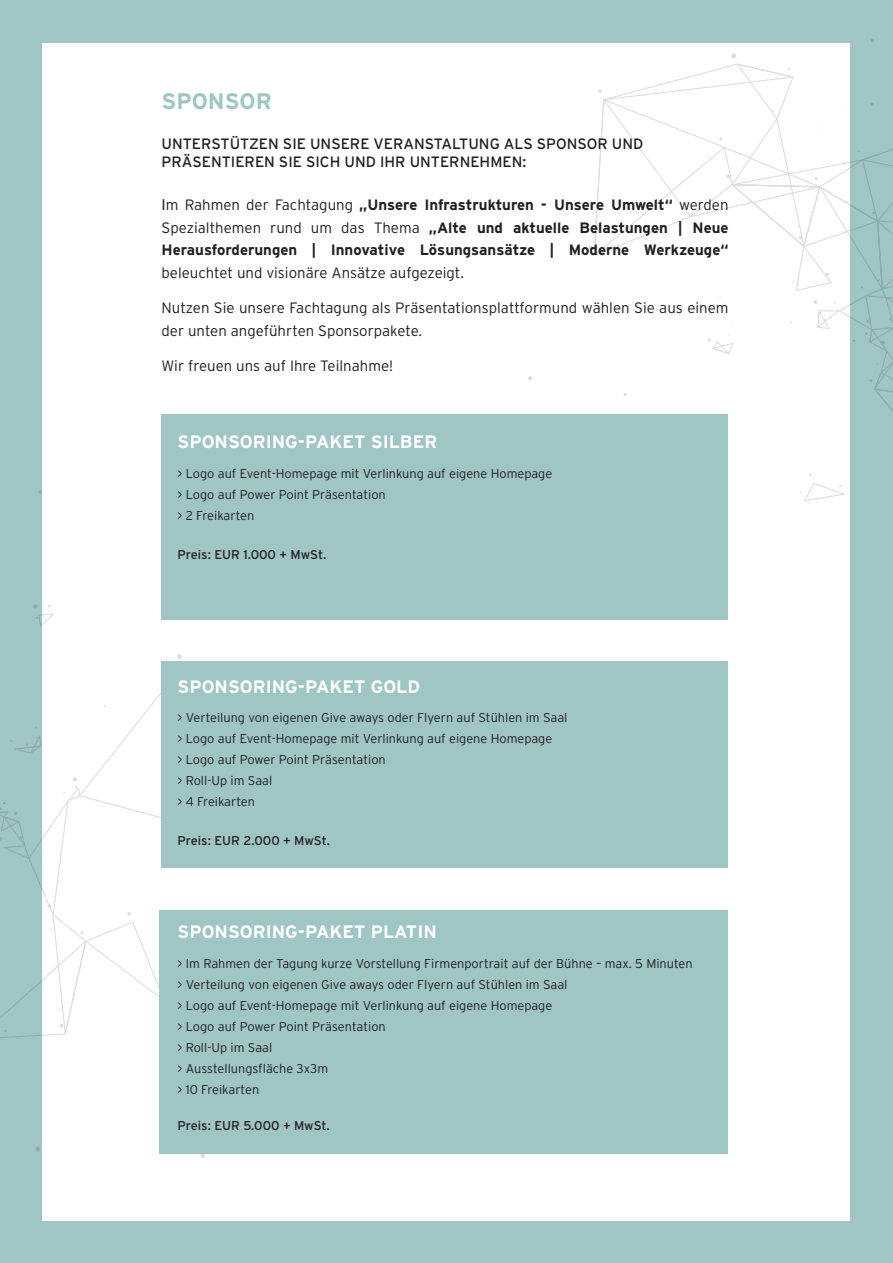
<style>
.page{position:relative;width:893px;height:1263px;background:#9fc5c5}
.page>*{position:absolute;margin:0;border:0;box-sizing:border-box;transform-origin:0 0}
.t1{font:700 22.5px "Interstate";color:#9fc5c5}
.t2{font:700 18px "Interstate";color:#fff}
.t3{font:700 15px/22.5px "Interstate";color:#231f20;text-align:justify}
.t4{font:300 15px/22.5px "Interstate";color:#231f20}
.t5{font:15px/18px "Interstate";color:#231f20}
.t6{font:300 12.75px/21px "Interstate";color:#231f20}
.t7{font:12.75px "Interstate";color:#231f20}
.s1{font-family:"Arial";font-weight:400}
.s2{font-weight:300}
</style>
<div class="page">
<div style="left:43px;top:43px;width:807px;height:1177px;background:#fff"></div>
<svg style="left:528px;top:376px;width:4px;height:5px"></svg>
<svg style="left:731px;top:53px;width:5px;height:5px"></svg>
<svg style="left:800px;top:483px;width:44px;height:18px"></svg>
<svg style="left:589px;top:64px;width:304px;height:377px"></svg>
<svg style="left:200px;top:1153px;width:5px;height:5px"></svg>
<svg style="left:36px;top:1147px;width:4px;height:4px"></svg>
<svg style="left:38px;top:490px;width:4px;height:4px"></svg>
<svg style="left:33px;top:604px;width:21px;height:23px"></svg>
<svg style="left:0;top:654px;width:261px;height:385px"></svg>
<div style="left:161px;top:415px;width:566px;height:205px;background:#9fc5c5"></div>
<div style="left:161px;top:661px;width:566px;height:206px;background:#9fc5c5"></div>
<div style="left:159px;top:910px;width:568px;height:243px;background:#9fc5c5"></div>
<p class="t1" style="left:162px;top:89px;width:112px">SPONSOR</p>
<p class="t5" style="left:162px;top:134px;width:483px">UNTERSTÜTZEN SIE UNSERE VERANSTALTUNG ALS SPONSOR UND<br>PRÄSENTIEREN SIE SICH UND IHR UNTERNEHMEN:</p>
<p class="t3" style="left:162px;top:194px;width:568px"><span class="s1">I</span><span class="s2">m Rahmen der Fachtagung</span> „Unsere Infrastrukturen - Unsere Umwelt“ <span class="s2">werden Spezialthemen rund um das Thema</span> „Alte und aktuelle Belastungen | Neue Herausforderungen | Innovative Lösungsansätze | Moderne Werkzeuge“ <span class="s2">beleuchtet und visionäre Ansätze aufgezeigt.</span></p>
<p class="t4" style="left:162px;top:297px;width:568px">Nutzen Sie unsere Fachtagung als Präsentationsplattformund wählen Sie aus einem der unten angeführten Sponsorpakete.</p>
<p class="t4" style="left:162px;top:354px;width:233px">Wir freuen uns auf Ihre Teilnahme!</p>
<p class="t2" style="left:178px;top:432px;width:261px">SPONSORING-PAKET SILBER</p>
<p class="t6" style="left:178px;top:463px;width:376px">&gt; Logo auf Event-Homepage mit Verlinkung auf eigene Homepage</p>
<p class="t6" style="left:178px;top:484px;width:210px">&gt; Logo auf Power Point Präsentation</p>
<p class="t6" style="left:178px;top:505px;width:78px">&gt; 2 Freikarten</p>
<p class="t7" style="left:178px;top:548px;width:150px">Preis: EUR 1.000 + MwSt.</p>
<p class="t2" style="left:178px;top:676px;width:244px">SPONSORING-PAKET GOLD</p>
<p class="t6" style="left:178px;top:707px;width:391px">&gt; Verteilung von eigenen Give aways oder Flyern auf Stühlen im Saal &gt; Logo auf Event-Homepage mit Verlinkung auf eigene Homepage</p>
<p class="t6" style="left:178px;top:749px;width:210px">&gt; Logo auf Power Point Präsentation</p>
<p class="t6" style="left:178px;top:770px;width:96px">&gt; Roll-Up im Saal &gt; 4 Freikarten</p>
<p class="t7" style="left:178px;top:833px;width:154px">Preis: EUR 2.000 + MwSt.</p>
<p class="t2" style="left:178px;top:922px;width:261px">SPONSORING-PAKET PLATIN</p>
<p class="t6" style="left:178px;top:953px;width:517px">&gt; Im Rahmen der Tagung kurze Vorstellung Firmenportrait auf der Bühne – max. 5 Minuten &gt; Verteilung von eigenen Give aways oder Flyern auf Stühlen im Saal</p>
<p class="t6" style="left:178px;top:995px;width:376px">&gt; Logo auf Event-Homepage mit Verlinkung auf eigene Homepage</p>
<p class="t6" style="left:178px;top:1016px;width:210px">&gt; Logo auf Power Point Präsentation</p>
<p class="t6" style="left:178px;top:1037px;width:96px">&gt; Roll-Up im Saal</p>
<p class="t6" style="left:178px;top:1058px;width:152px">&gt; Ausstellungsfläche 3x3m &gt; 10 Freikarten</p>
<p class="t7" style="left:178px;top:1119px;width:154px">Preis: EUR 5.000 + MwSt.</p>
</div>
